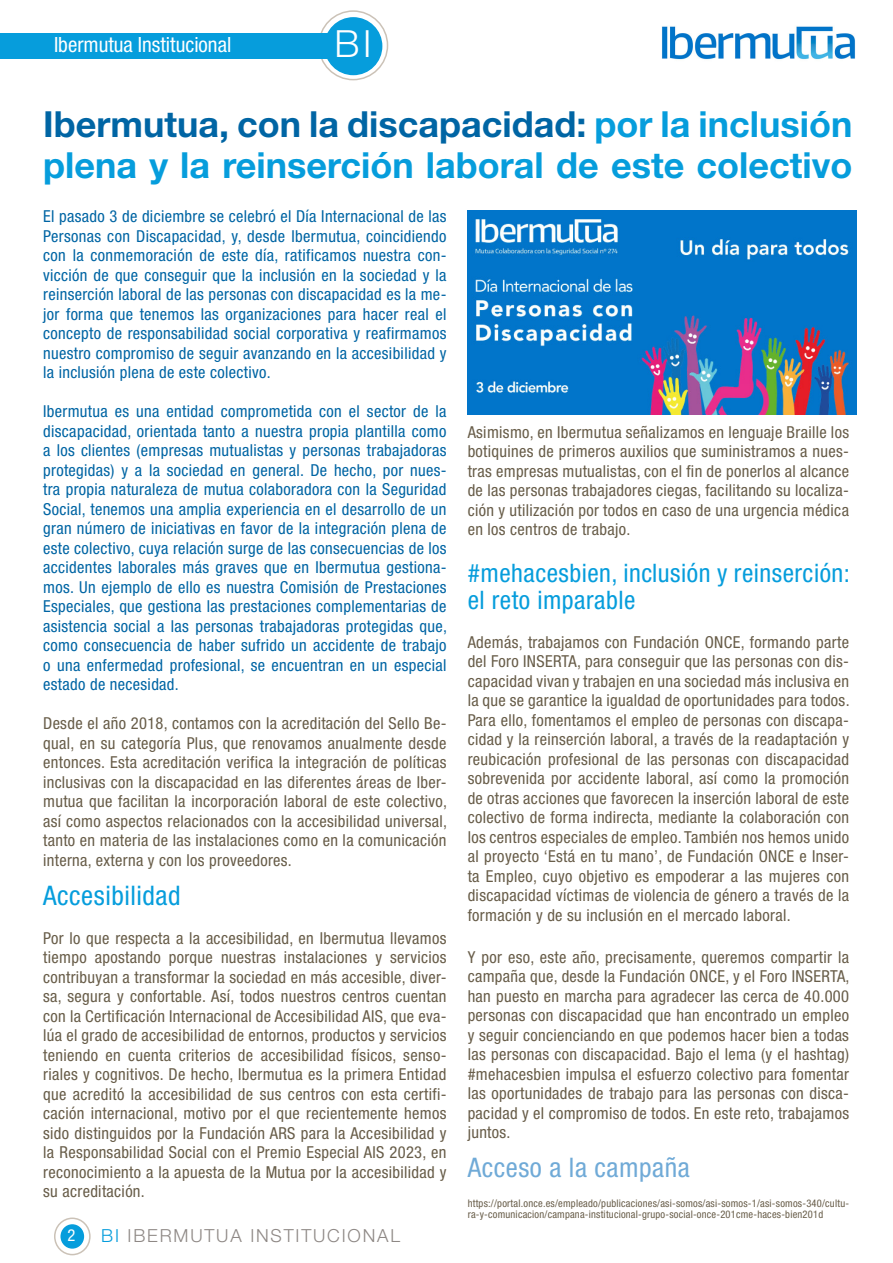
<style>
.page{position:relative;width:893px;height:1263px;background:#fff}
.page>*{position:absolute;margin:0;border:0;box-sizing:border-box;transform-origin:0 0}
.t1{font:300 37.5px "Helvetica Neue LT Std";color:#fff}
.t2{font:700 36px/40.5px "Helvetica Neue LT Std";color:#069ddc}
.t3{font:condensed 27px "Helvetica Neue LT Std";letter-spacing:.02em;color:#70aad7}
.t4{font:condensed 27px "Helvetica Neue LT Std";letter-spacing:.02em;color:#069ddc}
.t5{font:condensed 25.5px "Helvetica Neue LT Std";letter-spacing:.02em;color:#069ddc}
.t6{font:condensed 21px "Helvetica Neue LT Std";color:#fff}
.t7{font:300 18px "Helvetica Neue LT Std";letter-spacing:.1em;color:#8e8885}
.t8{font:condensed 16.5px/19.5px "Helvetica Neue LT Std";letter-spacing:.02em;color:#685d49;text-align:justify}
.t9{font:condensed 16.5px/19.5px "Helvetica Neue LT Std";letter-spacing:.02em;color:#0065a4;text-align:justify}
.t10{font:condensed 16.5px "Helvetica Neue LT Std";color:#fff}
.t11{font:condensed 10.5px/10.5px "Helvetica Neue LT Std";letter-spacing:.02em;color:#685d49}
.s1{color:#0065a4}
.s2{color:#069ddc}
</style>
<div class="page">
<svg style="left:55px;top:1218px;width:35px;height:36px"></svg>
<div style="left:54px;top:1217px;width:37px;height:38px;border:2px solid #cbc2b7;border-radius:50%"></div>
<div style="left:61px;top:1225px;width:22px;height:23px;background:#069ddc;border-radius:50%"></div>
<div style="left:61px;top:1224px;width:23px;height:24px;border:2px solid #069ddc;border-radius:50%"></div>
<svg style="left:319px;top:11px;width:68px;height:69px"></svg>
<div style="left:318px;top:10px;width:70px;height:70px;border:2px solid #cbc2b7;border-radius:50%"></div>
<div style="left:325px;top:18px;width:57px;height:56px;background:#069ddc;border-radius:50%"></div>
<div style="left:324px;top:17px;width:58px;height:58px;border:2px solid #069ddc;border-radius:50%"></div>
<div style="left:0;top:33px;width:331px;height:26px;background:#069ddc"></div>
<img style="left:661px;top:26px;width:195px;height:34px">
<img style="left:468px;top:210px;width:388px;height:205px">
<p class="t6" style="left:54px;top:32px;width:179px">Ibermutua Institucional</p>
<p class="t1" style="left:334px;top:21px;width:39px">BI</p>
<p class="t2" style="left:43px;top:103px;width:811px"><span class="s1">Ibermutua, con la discapacidad:</span> por la inclusión plena y la reinserción laboral de este colectivo</p>
<p class="t9" style="left:43px;top:207px;width:405px">El pasado 3 de diciembre se celebró el Día Internacional de las Personas con Discapacidad, y, desde Ibermutua, coincidiendo con la conmemoración de este día, ratificamos nuestra con&shy;vicción de que conseguir que la inclusión en la sociedad y la reinserción laboral de las personas con discapacidad es la me&shy;jor forma que tenemos las organizaciones para hacer real el concepto de responsabilidad social corporativa y reafirmamos nuestro compromiso de seguir avanzando en la accesibilidad y la inclusión plena de este colectivo.</p>
<p class="t9" style="left:43px;top:402px;width:405px">Ibermutua es una entidad comprometida con el sector de la discapacidad, orientada tanto a nuestra propia plantilla como a los clientes (empresas mutualistas y personas trabajadoras protegidas) y a la sociedad en general. De hecho, por nues&shy;tra propia naturaleza de mutua colaboradora con la Seguridad Social, tenemos una amplia experiencia en el desarrollo de un gran número de iniciativas en favor de la integración plena de este colectivo, cuya relación surge de las consecuencias de los accidentes laborales más graves que en Ibermutua gestiona&shy;mos. Un ejemplo de ello es nuestra Comisión de Prestaciones Especiales, que gestiona las prestaciones complementarias de asistencia social a las personas trabajadoras protegidas que, como consecuencia de haber sufrido un accidente de trabajo o una enfermedad profesional, se encuentran en un especial estado de necesidad.</p>
<p class="t8" style="left:43px;top:714px;width:405px">Desde el año 2018, contamos con la acreditación del Sello Be&shy;qual, en su categoría Plus, que renovamos anualmente desde entonces. Esta acreditación verifica la integración de políticas inclusivas con la discapacidad en las diferentes áreas de Iber&shy;mutua que facilitan la incorporación laboral de este colectivo, así como aspectos relacionados con la accesibilidad universal, tanto en materia de las instalaciones como en la comunicación interna, externa y con los proveedores.</p>
<p class="t4" style="left:43px;top:880px;width:139px">Accesibilidad</p>
<p class="t8" style="left:43px;top:928px;width:405px">Por lo que respecta a la accesibilidad, en Ibermutua llevamos tiempo apostando porque nuestras instalaciones y servicios contribuyan a transformar la sociedad en más accesible, diver&shy;sa, segura y confortable. Así, todos nuestros centros cuentan con la Certificación Internacional de Accesibilidad AIS, que eva&shy;lúa el grado de accesibilidad de entornos, productos y servicios teniendo en cuenta criterios de accesibilidad físicos, senso&shy;riales y cognitivos. De hecho, Ibermutua es la primera Entidad que acreditó la accesibilidad de sus centros con esta certifi&shy;cación internacional, motivo por el que recientemente hemos sido distinguidos por la Fundación ARS para la Accesibilidad y la Responsabilidad Social con el Premio Especial AIS 2023, en reconocimiento a la apuesta de la Mutua por la accesibilidad y su acreditación.</p>
<p class="t10" style="left:67px;top:1226px;width:9px">2</p>
<p class="t7" style="left:101px;top:1225px;width:300px"><span class="s2">BI</span> IBERMUTUA INSTITUCIONAL</p>
<p class="t8" style="left:468px;top:422px;width:383px">Asimismo, en Ibermutua señalizamos en lenguaje Braille los botiquines de primeros auxilios que suministramos a nues&shy;tras empresas mutualistas, con el fin de ponerlos al alcance de las personas trabajadores ciegas, facilitando su localiza&shy;ción y utilización por todos en caso de una urgencia médica en los centros de trabajo.</p>
<p class="t5" style="left:468px;top:558px;width:384px">#mehacesbien, inclusión y reinserción:</p>
<p class="t5" style="left:468px;top:585px;width:169px">el reto imparable</p>
<p class="t8" style="left:468px;top:632px;width:383px">Además, trabajamos con Fundación ONCE, formando parte del Foro INSERTA, para conseguir que las personas con dis&shy;capacidad vivan y trabajen en una sociedad más inclusiva en la que se garantice la igualdad de oportunidades para todos.<br>Para ello, fomentamos el empleo de personas con discapa&shy;cidad y la reinserción laboral, a través de la readaptación y reubicación profesional de las personas con discapacidad sobrevenida por accidente laboral, así como la promoción de otras acciones que favorecen la inserción laboral de este colectivo de forma indirecta, mediante la colaboración con los centros especiales de empleo. También nos hemos unido al proyecto ‘Está en tu mano’, de Fundación ONCE e Inser&shy;ta Empleo, cuyo objetivo es empoderar a las mujeres con discapacidad víctimas de violencia de género a través de la formación y de su inclusión en el mercado laboral.</p>
<p class="t8" style="left:468px;top:947px;width:383px">Y por eso, este año, precisamente, queremos compartir la campaña que, desde la Fundación ONCE, y el Foro INSERTA, han puesto en marcha para agradecer las cerca de 40.000 personas con discapacidad que han encontrado un empleo y seguir concienciando en que podemos hacer bien a todas las personas con discapacidad. Bajo el lema (y el hashtag) #mehacesbien impulsa el esfuerzo colectivo para fomentar las oportunidades de trabajo para las personas con disca&shy;pacidad y el compromiso de todos. En este reto, trabajamos juntos.</p>
<p class="t3" style="left:468px;top:1152px;width:224px">Acceso a la campaña</p>
<p class="t11" style="left:468px;top:1198px;width:383px">https://portal.once.es/empleado/publicaciones/asi-somos/asi-somos-1/asi-somos-340/cultu&shy;ra-y-comunicacion/campana-institucional-grupo-social-once-201cme-haces-bien201d</p>
</div>
